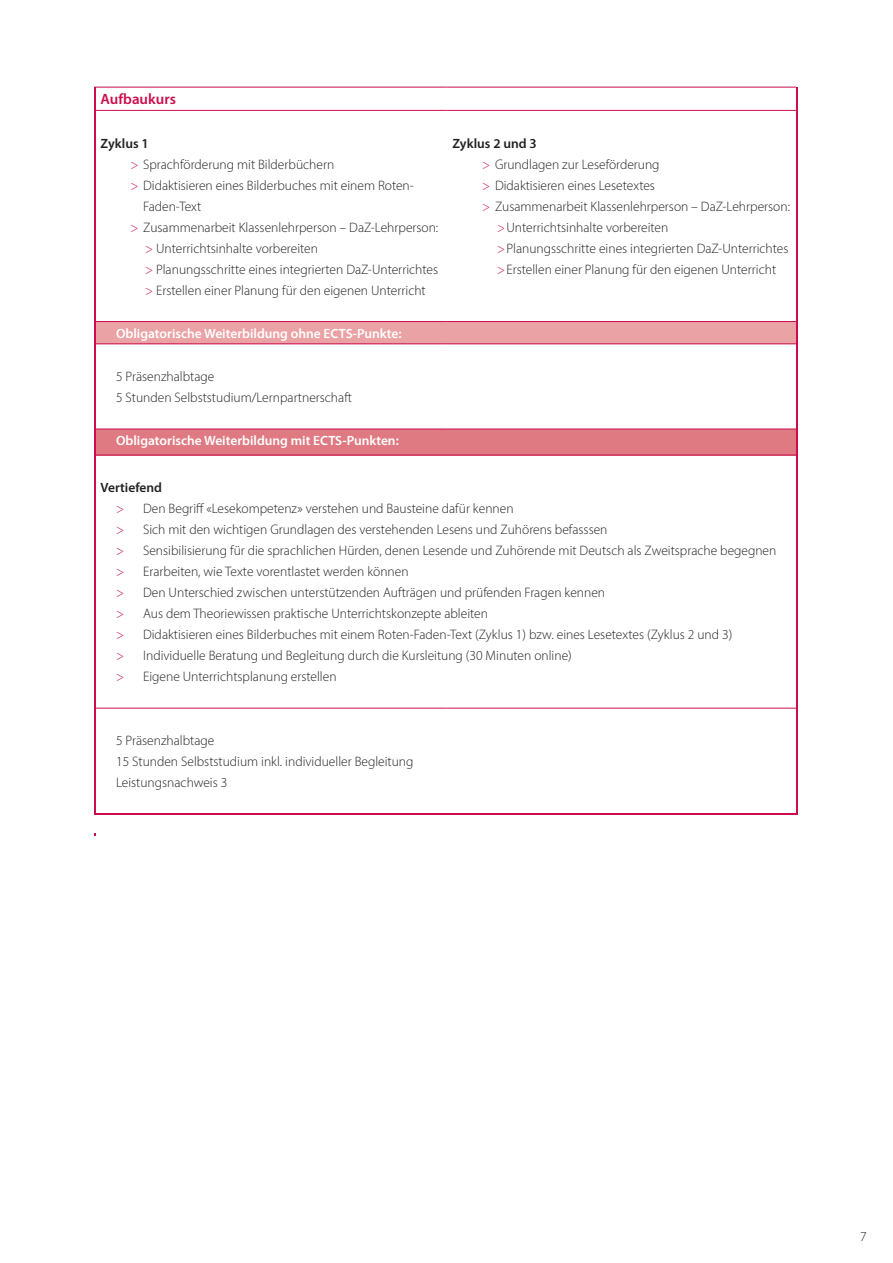
<style>
.page{position:relative;width:893px;height:1263px;background:#fff}
.page>*{position:absolute;margin:0;border:0;box-sizing:border-box;transform-origin:0 0}
.t1{font:600 15px "Myriad Pro";color:#cc0d4d}
.t2{font:300 13.5px/21px "Myriad Pro";color:#231f20}
.t3{font:600 13.5px "Myriad Pro";color:#fff}
.t4{font:600 13.5px "Myriad Pro";color:#231f20}
.s1{color:#cc0d4d}
.s2{font-weight:600}
</style>
<div class="page">
<svg style="left:96px;top:109px;width:700px;height:599px"></svg>
<div style="left:95px;top:321px;width:701px;height:23px;background:#eaa2a4"></div>
<div style="left:95px;top:429px;width:701px;height:26px;background:#df7a82"></div>
<hr style="left:95px;top:87px;width:351px;height:1px;background:#cc0d4d">
<hr style="left:446px;top:87px;width:350px;height:1px;background:#cc0d4d">
<hr style="left:95px;top:110px;width:351px;height:1px;background:#cc0d4d">
<hr style="left:446px;top:110px;width:350px;height:1px;background:#cc0d4d">
<hr style="left:95px;top:321px;width:351px;height:1px;background:#cc0d4d">
<hr style="left:446px;top:321px;width:350px;height:1px;background:#cc0d4d">
<hr style="left:95px;top:343px;width:351px;height:1px;background:#cc0d4d">
<hr style="left:446px;top:343px;width:350px;height:1px;background:#cc0d4d">
<hr style="left:95px;top:429px;width:351px;height:1px;background:#cc0d4d">
<hr style="left:446px;top:429px;width:350px;height:1px;background:#cc0d4d">
<hr style="left:95px;top:455px;width:351px;height:1px;background:#cc0d4d">
<hr style="left:446px;top:455px;width:350px;height:1px;background:#cc0d4d">
<hr style="left:95px;top:708px;width:351px;height:1px;background:#cc0d4d">
<hr style="left:446px;top:708px;width:350px;height:1px;background:#cc0d4d">
<hr style="left:95px;top:814px;width:351px;height:1px;background:#cc0d4d">
<hr style="left:446px;top:814px;width:350px;height:1px;background:#cc0d4d">
<hr style="left:95px;top:87px;width:1px;height:727px;background:#cc0d4d">
<hr style="left:796px;top:87px;width:1px;height:728px;background:#cc0d4d">
<hr style="left:95px;top:813px;width:702px;height:1px;background:#cc0d4d">
<p class="t1" style="left:101px;top:90px;width:77px">Aufbaukurs</p>
<p class="t4" style="left:101px;top:134px;width:50px">Zyklus 1</p>
<p class="t2" style="left:130px;top:153px;width:205px"><span class="s1">&gt;</span> Sprachförderung mit Bilderbüchern</p>
<p class="t2" style="left:130px;top:174px;width:285px"><span class="s1">&gt;</span> Didaktisieren eines Bilderbuches mit einem Roten-</p>
<p class="t2" style="left:143px;top:195px;width:60px">Faden-Text</p>
<p class="t2" style="left:130px;top:216px;width:309px"><span class="s1">&gt;</span> Zusammenarbeit Klassenlehrperson – DaZ-Lehrperson:</p>
<p class="t2" style="left:145px;top:237px;width:174px"><span class="s1">&gt;</span> Unterrichtsinhalte vorbereiten</p>
<p class="t2" style="left:145px;top:258px;width:295px"><span class="s1">&gt;</span> Planungsschritte eines integrierten DaZ-Unterrichtes</p>
<p class="t2" style="left:145px;top:279px;width:282px"><span class="s1">&gt;</span> Erstellen einer Planung für den eigenen Unterricht</p>
<p class="t4" style="left:452px;top:134px;width:86px">Zyklus 2 und 3</p>
<p class="t2" style="left:482px;top:153px;width:179px"><span class="s1">&gt;</span> Grundlagen zur Leseförderung</p>
<p class="t2" style="left:482px;top:174px;width:174px"><span class="s1">&gt;</span> Didaktisieren eines Lesetextes</p>
<p class="t2" style="left:482px;top:195px;width:309px"><span class="s1">&gt;</span> Zusammenarbeit Klassenlehrperson – DaZ-Lehrperson:</p>
<p class="t2" style="left:497px;top:216px;width:173px"><span class="s1">&gt;</span>Unterrichtsinhalte vorbereiten</p>
<p class="t2" style="left:497px;top:237px;width:293px"><span class="s1">&gt;</span>Planungsschritte eines integrierten DaZ-Unterrichtes</p>
<p class="t2" style="left:497px;top:258px;width:281px"><span class="s1">&gt;</span>Erstellen einer Planung für den eigenen Unterricht</p>
<p class="t3" style="left:116px;top:325px;width:287px">Obligatorische Weiterbildung ohne ECTS-Punkte:</p>
<p class="t2" style="left:116px;top:366px;width:238px">5 Präsenzhalbtage<br>5 Stunden Selbststudium/Lernpartnerschaft</p>
<p class="t3" style="left:116px;top:432px;width:284px">Obligatorische Weiterbildung mit ECTS-Punkten:</p>
<p class="t2" style="left:116px;top:477px;width:662px;text-indent:-16px"><span class="s2">Vertiefend<br></span><span class="s1">&gt;</span> Den Begriff «Lesekompetenz» verstehen und Bausteine dafür kennen<br><span class="s1">&gt;</span> Sich mit den wichtigen Grundlagen des verstehenden Lesens und Zuhörens befasssen<br><span class="s1">&gt;</span> Sensibilisierung für die sprachlichen Hürden, denen Lesende und Zuhörende mit Deutsch als Zweitsprache begegnen <span class="s1">&gt;</span> Erarbeiten, wie Texte vorentlastet werden können<br><span class="s1">&gt;</span> Den Unterschied zwischen unterstützenden Aufträgen und prüfenden Fragen kennen<br><span class="s1">&gt;</span> Aus dem Theoriewissen praktische Unterrichtskonzepte ableiten<br><span class="s1">&gt;</span> Didaktisieren eines Bilderbuches mit einem Roten-Faden-Text (Zyklus 1) bzw. eines Lesetextes (Zyklus 2 und 3)<br><span class="s1">&gt;</span> Individuelle Beratung und Begleitung durch die Kursleitung (30 Minuten online)<br><span class="s1">&gt;</span> Eigene Unterrichtsplanung erstellen</p>
<p class="t2" style="left:116px;top:730px;width:299px">5 Präsenzhalbtage<br>15 Stunden Selbststudium inkl. individueller Begleitung<br>Leistungsnachweis 3</p>
<p class="t2" style="left:860px;top:1226px;width:8px">7</p>
</div>
